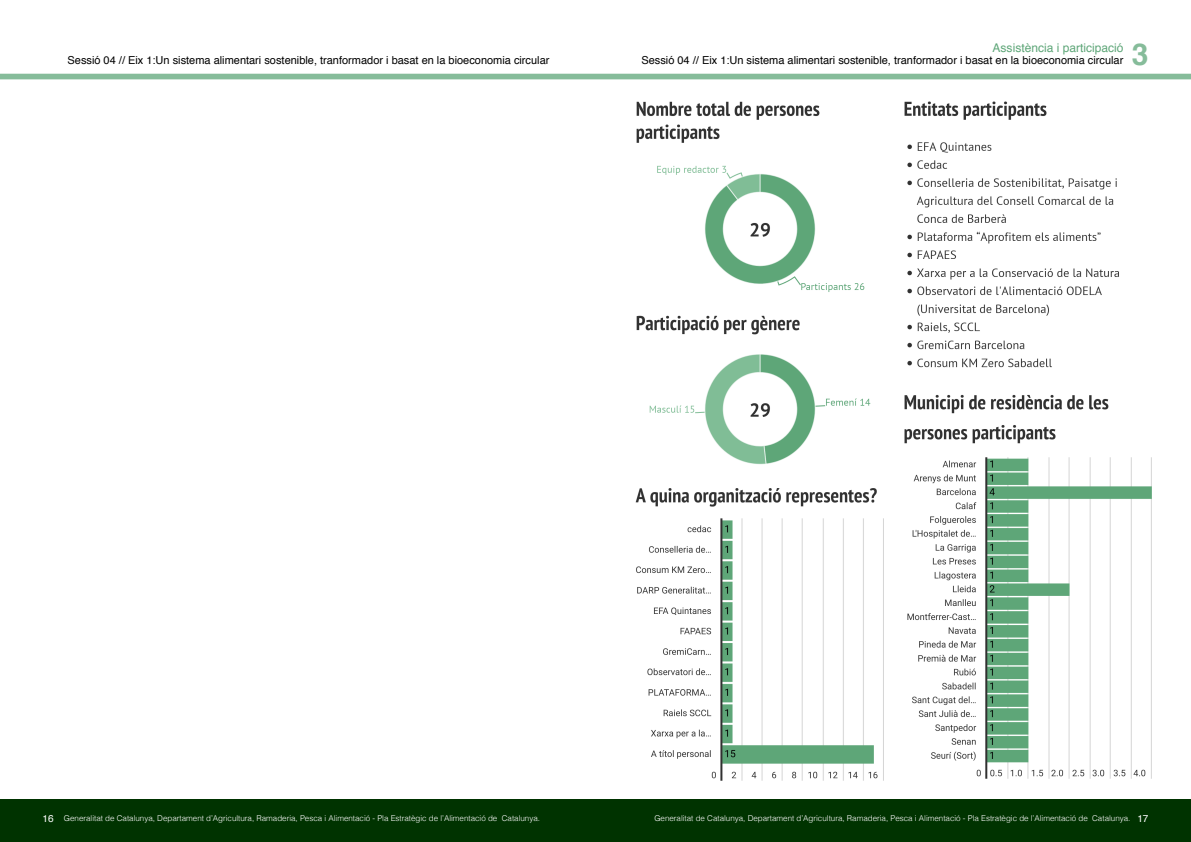
<style>
.page{position:relative;width:1191px;height:842px;background:#fff}
.page>*{position:absolute;margin:0;border:0;box-sizing:border-box;transform-origin:0 0}
.t1{font:700 30px "Helvetica";color:#86bc9a}
.t2{font:12px "Helvetica";color:#5ea678}
.t3{font:11px "Helvetica";color:#000}
.t4{font:10px "Helvetica";color:#fff}
.t5{font:300 8px "Helvetica";color:#fff}
</style>
<div class="page">
<div style="left:0;top:799px;width:1191px;height:43px;background:#030"></div>
<div style="left:0;top:74px;width:1191px;height:5px;background:#86bc9a"></div>
<img style="left:635px;top:101px;width:517px;height:680px">
<h2 class="t2" style="left:992px;top:38px;width:132px">Assistència i participació</h2>
<h1 class="t1" style="left:1131px;top:30px;width:18px">3</h1>
<h3 class="t3" style="left:68px;top:52px;width:483px">Sessió 04 // Eix 1:Un sistema alimentari sostenible, tranformador i basat en la bioeconomia circular</h3>
<h3 class="t3" style="left:641px;top:52px;width:483px">Sessió 04 // Eix 1:Un sistema alimentari sostenible, tranformador i basat en la bioeconomia circular</h3>
<p class="t4" style="left:43px;top:811px;width:13px">16</p>
<p class="t5" style="left:64px;top:812px;width:477px">Generalitat de Catalunya, Departament d’Agricultura, Ramaderia, Pesca i Alimentació - Pla Estratègic de l’Alimentació de Catalunya.</p>
<p class="t5" style="left:654px;top:812px;width:477px">Generalitat de Catalunya, Departament d’Agricultura, Ramaderia, Pesca i Alimentació - Pla Estratègic de l’Alimentació de Catalunya.</p>
<p class="t4" style="left:1137px;top:811px;width:13px">17</p>
</div>
